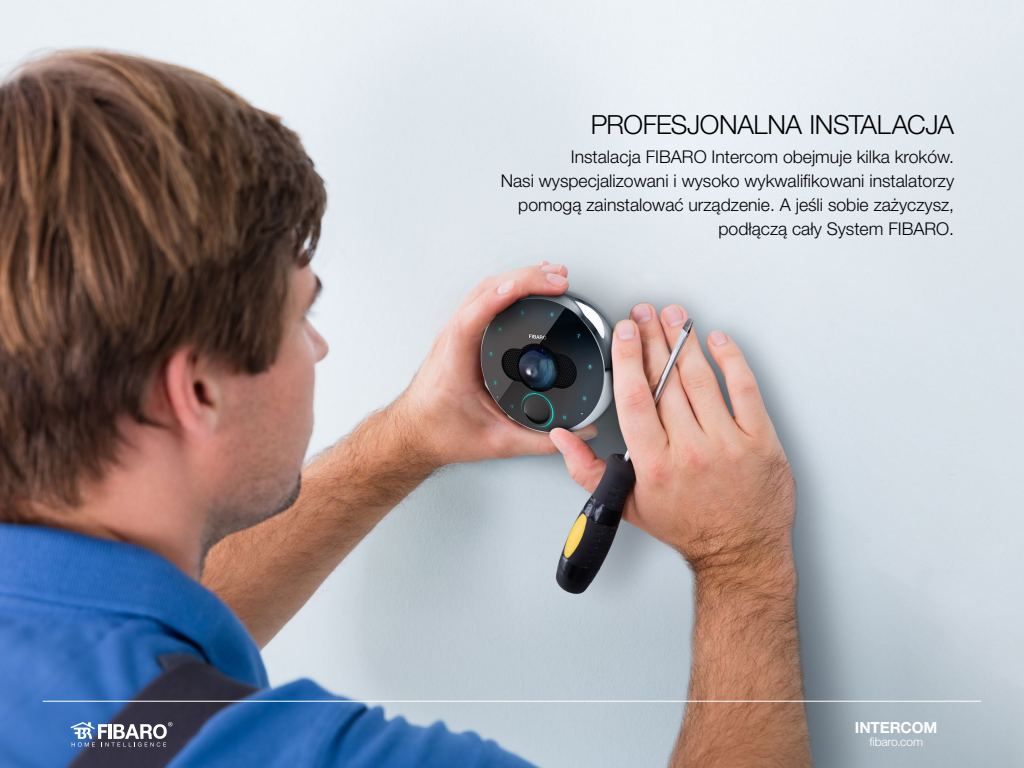
<style>
.page{position:relative;width:1024px;height:768px;background:#fff}
.page>*{position:absolute;margin:0;border:0;box-sizing:border-box;transform-origin:0 0}
.t1{font:300 26.4px "Helvetica Neue LT Pro";letter-spacing:-.015em;color:#000}
.t2{font:300 17.6px/24px "Helvetica Neue LT Pro";color:#000;text-align:right}
.t3{font:700 15.32px "Helvetica Neue LT Pro";letter-spacing:-.01em;color:#fff}
.t4{font:300 12px "Helvetica Neue LT Pro";letter-spacing:-.005em;color:#fff}
</style>
<div class="page">
<img style="left:0;top:0;width:1024px;height:768px">
<svg style="left:71px;top:722px;width:101px;height:25px"></svg>
<hr style="left:43px;top:701px;width:938px;height:1px;background:#fff">
<h1 class="t1" style="left:591px;top:109px;width:365px">PROFESJONALNA INSTALACJA</h1>
<p class="t2" style="left:501px;top:145px;width:455px">Instalacja FIBARO Intercom obejmuje kilka kroków.<br>Nasi wyspecjalizowani i wysoko wykwalifikowani instalatorzy pomogą zainstalować urządzenie. A jeśli sobie zażyczysz, podłączą cały System FIBARO.</p>
<p class="t3" style="left:855px;top:718px;width:84px">INTERCOM</p>
<p class="t4" style="left:869px;top:735px;width:55px">fibaro.com</p>
</div>
